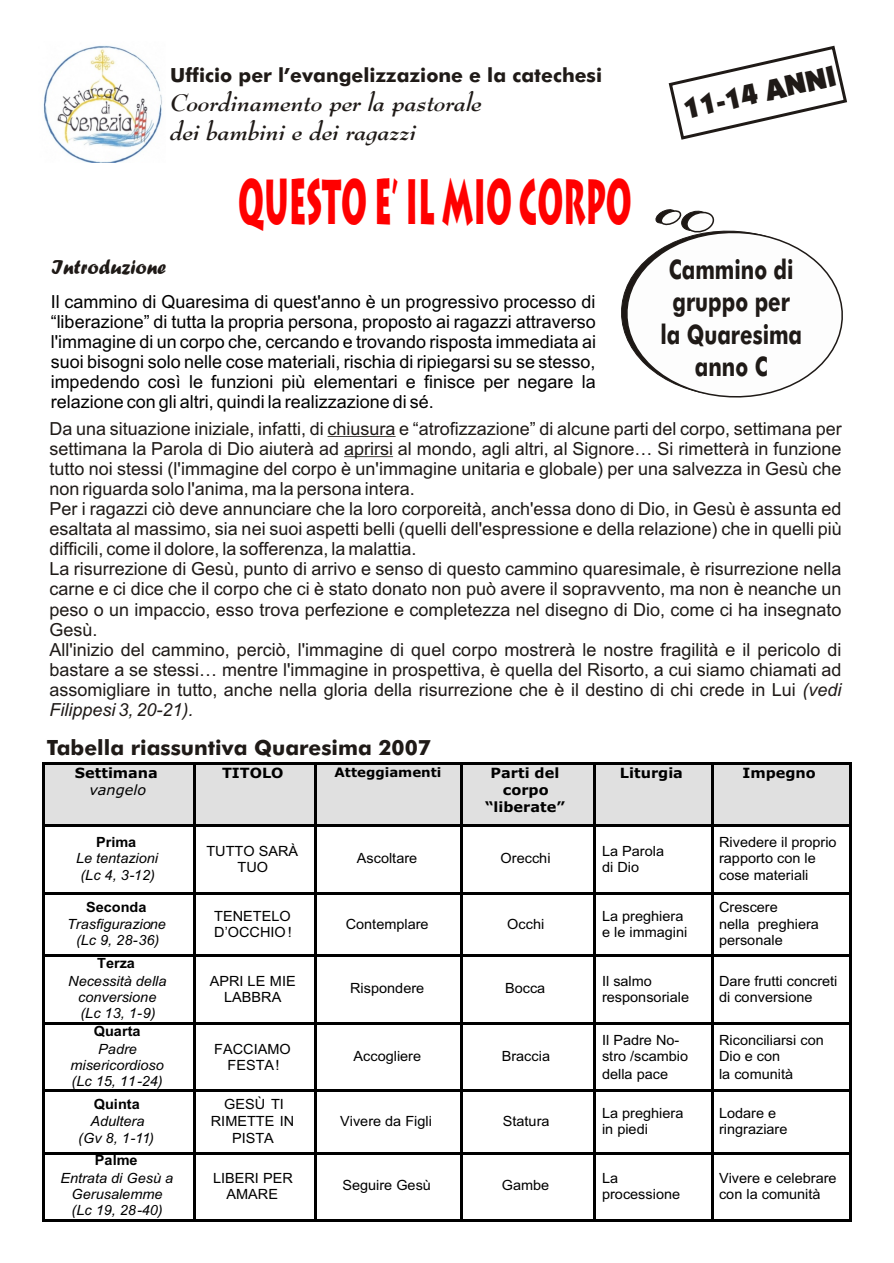
<style>
.page{position:relative;width:894px;height:1263px;background:#fff}
.page>*{position:absolute;margin:0;border:0;box-sizing:border-box;transform-origin:0 0}
.t1{font:700 63px "Lithograph";color:#f00;scale:.45 1}
.t2{font:29.1px "Kabel Ult BT";color:#1f1a17}
.t3{font:700 27px/32.4px "Futura Md BT";color:#1f1a17;text-align:center;scale:.76 1}
.t4{font:italic 700 23.55px/28.7px "Bernhard Mod BT";color:#1f1a17}
.t5{font:700 21px "Futura Md BT";color:#1f1a17}
.t6{font:20.55px "Forte";color:#1f1a17}
.t7{font:700 19.5px "Futura Md BT";color:#1f1a17}
.t8{font:18px/20.1px "Arial";color:#1f1a17}
.t9{font:18px/20.1px "Arial";color:#000;text-align:justify}
.t10{font:14.1px/16.2px "Arial";color:#000}
.t11{font:italic 14.1px/16.2px "Arial";color:#000;text-align:center}
.t12{font:700 14.1px/17.4px "Verdana";color:#000;text-align:center}
.t13{font:700 14.1px "Arial";color:#000}
.t14{font:italic 14.1px "Verdana";color:#000}
.t15{font:700 13.05px "Verdana";color:#000}
.s1{font-style:italic}
</style>
<div class="page">
<svg style="left:655px;top:209px;width:60px;height:11px"></svg>
<svg style="left:621px;top:220px;width:222px;height:178px"></svg>
<svg style="left:668px;top:45px;width:179px;height:95px"></svg>
<img style="left:203px;top:856px;width:231px;height:184px">
<img style="left:43px;top:45px;width:119px;height:118px">
<hr style="left:328px;top:436px;width:68px;height:1px;background:#1f1a17">
<hr style="left:344px;top:456px;width:49px;height:1px;background:#1f1a17">
<div style="left:43px;top:762px;width:150px;height:63px;background:#e0e0e0"></div>
<div style="left:193px;top:762px;width:123px;height:63px;background:#e0e0e0"></div>
<div style="left:316px;top:762px;width:145px;height:63px;background:#e0e0e0"></div>
<div style="left:461px;top:762px;width:133px;height:63px;background:#e0e0e0"></div>
<div style="left:594px;top:762px;width:117px;height:63px;background:#e0e0e0"></div>
<div style="left:711px;top:762px;width:141px;height:63px;background:#e0e0e0"></div>
<hr style="left:43px;top:762px;width:2px;height:458px;background:#000">
<hr style="left:193px;top:765px;width:2px;height:455px;background:#000">
<hr style="left:315px;top:765px;width:2px;height:455px;background:#000">
<hr style="left:461px;top:765px;width:2px;height:455px;background:#000">
<hr style="left:593px;top:765px;width:2px;height:455px;background:#000">
<hr style="left:711px;top:765px;width:3px;height:455px;background:#000">
<hr style="left:849px;top:762px;width:3px;height:458px;background:#000">
<hr style="left:43px;top:762px;width:809px;height:3px;background:#000">
<hr style="left:44px;top:824px;width:807px;height:2px;background:#000">
<hr style="left:44px;top:892px;width:807px;height:3px;background:#000">
<hr style="left:44px;top:954px;width:807px;height:2px;background:#000">
<hr style="left:44px;top:1022px;width:807px;height:3px;background:#000">
<hr style="left:44px;top:1090px;width:807px;height:2px;background:#000">
<hr style="left:44px;top:1152px;width:807px;height:3px;background:#000">
<hr style="left:43px;top:1220px;width:809px;height:2px;background:#000">
<p class="t7" style="left:170px;top:68px;width:434px">Ufficio per l’evangelizzazione e la catechesi</p>
<h3 class="t4" style="left:171px;top:91px;width:313px">Coordinamento per la pastorale dei bambini e dei ragazzi</h3>
<h1 class="t1" style="left:238px;top:177px;width:876px">QUESTO E’ IL MIO CORPO</h1>
<h2 class="t2" style="left:681px;top:97px;width:157px;rotate:-12deg">11-14 ANNI</h2>
<h3 class="t3" style="left:660px;top:256px;width:188px">Cammino di gruppo per la Quaresima anno C</h3>
<p class="t6" style="left:51px;top:261px;width:116px">Introduzione</p>
<p class="t9" style="left:51px;top:293px;width:547px">Il cammino di Quaresima di quest'anno è un progressivo processo di “liberazione” di tutta la propria persona, proposto ai ragazzi attraverso l'immagine di un corpo che, cercando e trovando risposta immediata ai suoi bisogni solo nelle cose materiali, rischia di ripiegarsi su se stesso, impedendo così le funzioni più elementari e finisce per negare la relazione con gli altri, quindi la realizzazione di sé.</p>
<p class="t8" style="left:49px;top:420px;width:794px">Da una situazione iniziale, infatti, di chiusura e “atrofizzazione” di alcune parti del corpo, settimana per settimana la Parola di Dio aiuterà ad aprirsi al mondo, agli altri, al Signore… Si rimetterà in funzione tutto noi stessi (l'immagine del corpo è un'immagine unitaria e globale) per una salvezza in Gesù che non riguarda solo l'anima, ma la persona intera.<br>Per i ragazzi ciò deve annunciare che la loro corporeità, anch'essa dono di Dio, in Gesù è assunta ed esaltata al massimo, sia nei suoi aspetti belli (quelli dell'espressione e della relazione) che in quelli più difficili, come il dolore, la sofferenza, la malattia.<br>La risurrezione di Gesù, punto di arrivo e senso di questo cammino quaresimale, è risurrezione nella carne e ci dice che il corpo che ci è stato donato non può avere il sopravvento, ma non è neanche un peso o un impaccio, esso trova perfezione e completezza nel disegno di Dio, come ci ha insegnato Gesù.<br>All'inizio del cammino, perciò, l'immagine di quel corpo mostrerà le nostre fragilità e il pericolo di bastare a se stessi… mentre l'immagine in prospettiva, è quella del Risorto, a cui siamo chiamati ad assomigliare in tutto, anche nella gloria della risurrezione che è il destino di chi crede in Lui <span class="s1">(vedi Filippesi 3, 20-21).</span></p>
<p class="t5" style="left:47px;top:739px;width:386px">Tabella riassuntiva Quaresima 2007</p>
<p class="t12" style="left:75px;top:765px;width:85px">Settimana</p>
<p class="t14" style="left:89px;top:784px;width:58px">vangelo</p>
<p class="t12" style="left:222px;top:765px;width:63px">TITOLO</p>
<p class="t15" style="left:335px;top:767px;width:108px">Atteggiamenti</p>
<p class="t12" style="left:485px;top:765px;width:81px">Parti del corpo “liberate”</p>
<p class="t12" style="left:620px;top:765px;width:65px">Liturgia</p>
<p class="t12" style="left:742px;top:765px;width:75px">Impegno</p>
<p class="t13" style="left:96px;top:837px;width:42px">Prima</p>
<p class="t11" style="left:76px;top:851px;width:84px;line-height:17.4px">Le tentazioni (Lc 4, 3-12)</p>
<p class="t10" style="left:206px;top:844px;width:93px;text-align:center">TUTTO SARÀ<br>TUO</p>
<p class="t10" style="left:357px;top:851px;width:62px">Ascoltare</p>
<p class="t10" style="left:501px;top:851px;width:51px">Orecchi</p>
<p class="t10" style="left:602px;top:844px;width:64px">La Parola di Dio</p>
<p class="t10" style="left:719px;top:835px;width:119px;line-height:16.8px">Rivedere il proprio rapporto con le cose materiali</p>
<p class="t13" style="left:86px;top:902px;width:62px">Seconda</p>
<p class="t11" style="left:67px;top:917px;width:100px">Trasfigurazione (Lc 9, 28-36)</p>
<p class="t10" style="left:214px;top:909px;width:79px">TENETELO<br>D’OCCHIO!</p>
<p class="t10" style="left:346px;top:917px;width:84px">Contemplare</p>
<p class="t10" style="left:507px;top:917px;width:39px">Occhi</p>
<p class="t10" style="left:602px;top:909px;width:87px">La preghiera e le immagini</p>
<p class="t10" style="left:719px;top:900px;width:101px;line-height:16.8px">Crescere<br>nella preghiera personale</p>
<p class="t13" style="left:97px;top:958px;width:39px">Terza</p>
<p class="t11" style="left:68px;top:974px;width:100px">Necessità della conversione (Lc 13, 1-9)</p>
<p class="t10" style="left:210px;top:974px;width:87px;text-align:center">APRI LE MIE<br>LABBRA</p>
<p class="t10" style="left:350px;top:981px;width:76px">Rispondere</p>
<p class="t10" style="left:505px;top:981px;width:42px">Bocca</p>
<p class="t10" style="left:602px;top:974px;width:89px">Il salmo responsoriale</p>
<p class="t10" style="left:719px;top:974px;width:120px">Dare frutti concreti di conversione</p>
<p class="t13" style="left:94px;top:1026px;width:48px">Quarta</p>
<p class="t11" style="left:70px;top:1042px;width:95px">Padre misericordioso (Lc 15, 11-24)</p>
<p class="t10" style="left:214px;top:1042px;width:78px;text-align:center">FACCIAMO<br>FESTA!</p>
<p class="t10" style="left:354px;top:1050px;width:69px">Accogliere</p>
<p class="t10" style="left:502px;top:1050px;width:50px">Braccia</p>
<p class="t10" style="left:602px;top:1033px;width:88px;line-height:16.8px">Il Padre No&shy;stro /scambio della pace</p>
<p class="t10" style="left:719px;top:1033px;width:106px;line-height:16.8px">Riconciliarsi con<br>Dio e con<br>la comunità</p>
<p class="t13" style="left:94px;top:1099px;width:47px">Quinta</p>
<p class="t11" style="left:78px;top:1115px;width:77px">Adultera (Gv 8, 1-11)</p>
<p class="t10" style="left:211px;top:1097px;width:85px;line-height:16.8px;text-align:center">GESÙ TI<br>RIMETTE IN<br>PISTA</p>
<p class="t10" style="left:340px;top:1115px;width:93px">Vivere da Figli</p>
<p class="t10" style="left:503px;top:1115px;width:48px">Statura</p>
<p class="t10" style="left:602px;top:1106px;width:83px">La preghiera in piedi</p>
<p class="t10" style="left:719px;top:1106px;width:70px">Lodare e ringraziare</p>
<p class="t13" style="left:95px;top:1155px;width:44px">Palme</p>
<p class="t11" style="left:60px;top:1171px;width:114px">Entrata di Gesù a<br>Gerusalemme (Lc 19, 28-40)</p>
<p class="t10" style="left:213px;top:1171px;width:81px;text-align:center">LIBERI PER<br>AMARE</p>
<p class="t10" style="left:342px;top:1179px;width:90px">Seguire Gesù</p>
<p class="t10" style="left:502px;top:1179px;width:49px">Gambe</p>
<p class="t10" style="left:602px;top:1171px;width:80px">La processione</p>
<p class="t10" style="left:719px;top:1171px;width:119px">Vivere e celebrare con la comunità</p>
</div>
